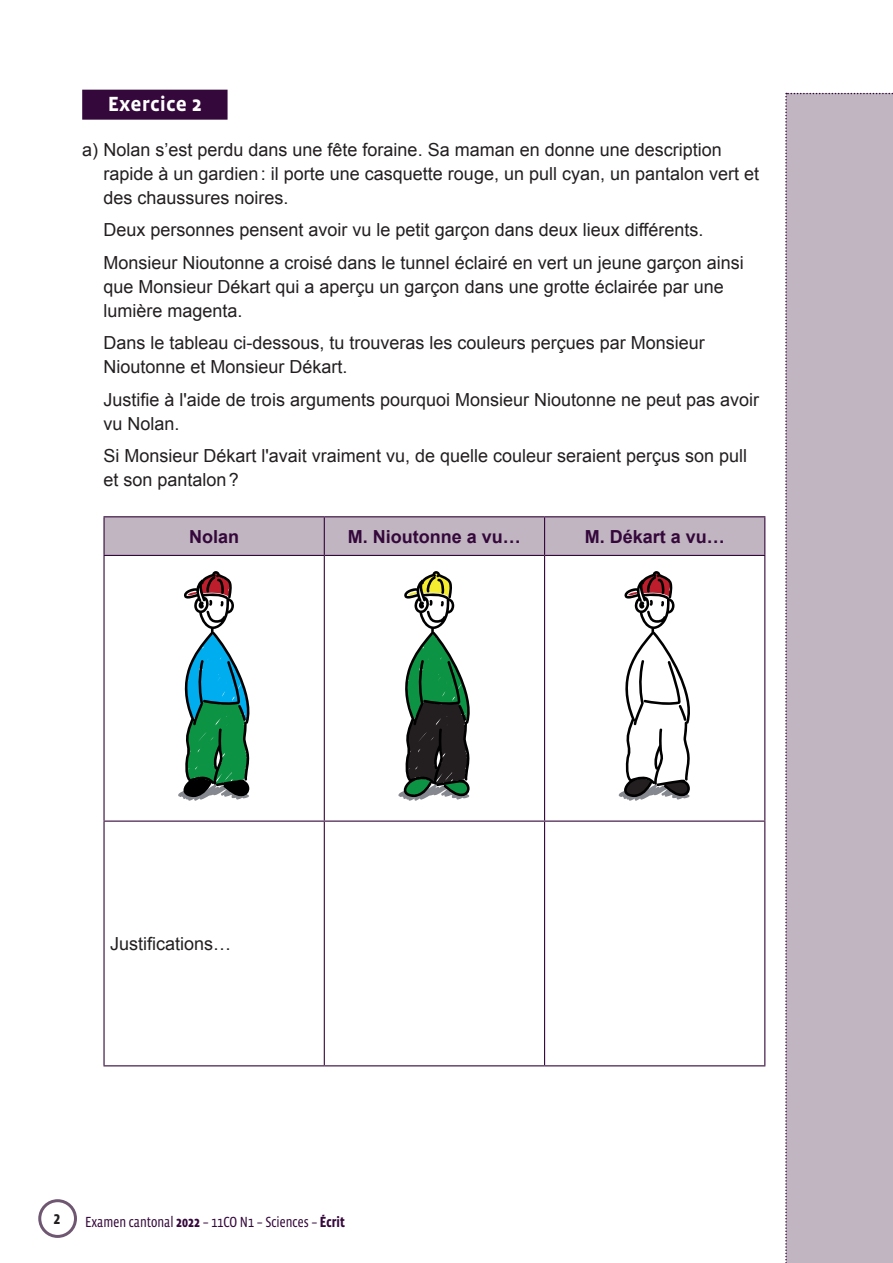
<style>
.page{position:relative;width:893px;height:1263px;background:#fff}
.page>*{position:absolute;margin:0;border:0;box-sizing:border-box;transform-origin:0 0}
.t1{font:700 21px "Vista Sans OTCE";color:#fff}
.t2{font:18px/24px "Arial";color:#231f20}
.t3{font:700 18px "Arial";color:#35083b}
.t4{font:15px "Vista Sans Nar OTCE";color:#35083b}
.t5{font:900 condensed 15px "Myriad Pro";color:#231f20}
.s1{font-weight:700}
</style>
<div class="page">
<div style="left:38px;top:1199px;width:39px;height:39px;border:3px solid #6f5772;border-radius:50%"></div>
<div style="left:785px;top:93px;width:108px;height:1170px;background:#c0b5c1"></div>
<div style="left:82px;top:90px;width:146px;height:30px;background:#35083b"></div>
<div style="left:105px;top:517px;width:659px;height:38px;background:#c0b5c1"></div>
<hr style="left:103px;top:516px;width:221px;height:1px;background:#35083b">
<hr style="left:103px;top:517px;width:2px;height:38px;background:#35083b">
<hr style="left:324px;top:516px;width:221px;height:1px;background:#35083b">
<hr style="left:324px;top:517px;width:1px;height:38px;background:#35083b">
<hr style="left:545px;top:516px;width:220px;height:1px;background:#35083b">
<hr style="left:544px;top:517px;width:1px;height:38px;background:#35083b">
<hr style="left:764px;top:517px;width:1px;height:38px;background:#35083b">
<hr style="left:103px;top:555px;width:221px;height:1px;background:#35083b">
<hr style="left:103px;top:556px;width:2px;height:264px;background:#35083b">
<hr style="left:324px;top:555px;width:221px;height:1px;background:#35083b">
<hr style="left:324px;top:556px;width:1px;height:264px;background:#35083b">
<hr style="left:545px;top:555px;width:220px;height:1px;background:#35083b">
<hr style="left:544px;top:556px;width:1px;height:264px;background:#35083b">
<hr style="left:764px;top:556px;width:1px;height:264px;background:#35083b">
<hr style="left:103px;top:820px;width:221px;height:2px;background:#35083b">
<hr style="left:103px;top:822px;width:2px;height:243px;background:#35083b">
<hr style="left:324px;top:820px;width:221px;height:2px;background:#35083b">
<hr style="left:324px;top:822px;width:1px;height:243px;background:#35083b">
<hr style="left:545px;top:820px;width:220px;height:2px;background:#35083b">
<hr style="left:544px;top:822px;width:1px;height:243px;background:#35083b">
<hr style="left:764px;top:822px;width:1px;height:243px;background:#35083b">
<hr style="left:103px;top:1065px;width:221px;height:1px;background:#35083b">
<hr style="left:324px;top:1065px;width:221px;height:1px;background:#35083b">
<hr style="left:545px;top:1065px;width:220px;height:1px;background:#35083b">
<svg style="left:178px;top:571px;width:72px;height:230px"></svg>
<svg style="left:398px;top:571px;width:72px;height:230px"></svg>
<svg style="left:618px;top:571px;width:72px;height:230px"></svg>
<p class="t1" style="left:108px;top:92px;width:95px">Exercice 2</p>
<p class="t2" style="left:103px;top:138px;width:657px;text-indent:-21px">a) Nolan s’est perdu dans une fête foraine. Sa maman en donne une description rapide à un gardien: il porte une casquette rouge, un pull cyan, un pantalon vert et des chaussures noires.</p>
<p class="t2" style="left:103px;top:214px;width:642px;line-height:32.5px">Deux personnes pensent avoir vu le petit garçon dans deux lieux différents.<br>Monsieur Nioutonne a croisé dans le tunnel éclairé en vert un jeune garçon ainsi</p>
<p class="t2" style="left:103px;top:275px;width:622px">que Monsieur Dékart qui a aperçu un garçon dans une grotte éclairée par une lumière magenta.</p>
<p class="t2" style="left:103px;top:331px;width:603px">Dans le tableau ci-dessous, tu trouveras les couleurs perçues par Monsieur<br>Nioutonne et Monsieur Dékart.</p>
<p class="t2" style="left:103px;top:388px;width:657px">Justifie à l'aide de trois arguments pourquoi Monsieur Nioutonne ne peut pas avoir vu Nolan.</p>
<p class="t2" style="left:103px;top:444px;width:645px">Si Monsieur Dékart l'avait vraiment vu, de quelle couleur seraient perçus son pull et son pantalon?</p>
<p class="t3" style="left:189px;top:524px;width:52px">Nolan</p>
<p class="t3" style="left:348px;top:524px;width:175px">M. Nioutonne a vu…</p>
<p class="t3" style="left:585px;top:524px;width:142px">M. Dékart a vu…</p>
<p class="t2" style="left:110px;top:932px;width:123px">Justifications…</p>
<p class="t5" style="left:54px;top:1209px;width:8px">2</p>
<p class="t4" style="left:85px;top:1213px;width:261px">Examen cantonal <span class="s1">2022</span> – 11CO N1 – Sciences – <span class="s1">Écrit</span></p>
</div>
